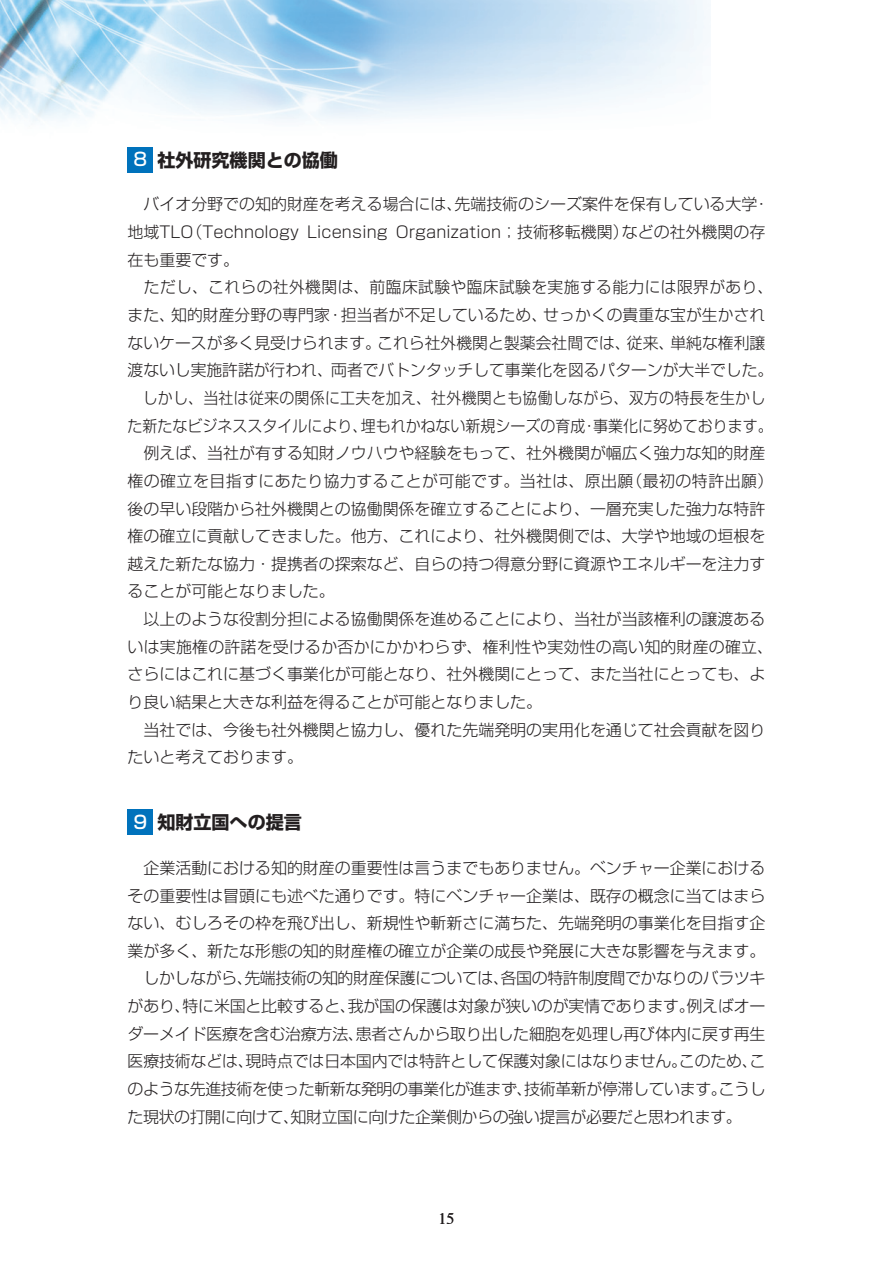
<style>
.page{position:relative;width:893px;height:1263px;background:#fff}
.page>*{position:absolute;margin:0;border:0;box-sizing:border-box;transform-origin:0 0}
.t1{font:700 18px "Shin Go Pro";color:#231f20}
.t2{font:300 15.9px/27.6px "Shin Go Pro";color:#231f20}
.t3{font:300 15.9px "Shin Go Pro";letter-spacing:-.025em;color:#231f20}
.t4{font:300 15.9px "Shin Go Pro";color:#231f20;scale:.94 1}
.t5{font:300 15.9px "Shin Go Pro";letter-spacing:.025em;color:#231f20}
.t6{font:15.9px "Times";color:#231f20}
.s1{font-weight:500;color:#fff}
</style>
<div class="page">
<img style="left:0;top:0;width:706px;height:170px">
<div style="left:128px;top:809px;width:25px;height:26px;background:#0072bc"></div>
<div style="left:128px;top:147px;width:25px;height:26px;background:#0072bc"></div>
<p class="t1" style="left:133px;top:146px;width:206px"><span class="s1">8</span> 社外研究機関との協働</p>
<p class="t2" style="left:128px;top:189px;width:643px;text-indent:16px">バイオ分野での知的財産を考える場合には、先端技術のシーズ案件を保有している大学・地域TLO（Technology Licensing Organization；技術移転機関）などの社外機関の存在も重要です。</p>
<p class="t5" style="left:144px;top:274px;width:631px">ただし、これらの社外機関は、前臨床試験や臨床試験を実施する能力には限界があり、</p>
<p class="t2" style="left:128px;top:299px;width:639px">また、知的財産分野の専門家・担当者が不足しているため、せっかくの貴重な宝が生かされ</p>
<p class="t2" style="left:128px;top:327px;width:639px">ないケースが多く見受けられます。これら社外機関と製薬会社間では、従来、単純な権利譲</p>
<p class="t2" style="left:128px;top:355px;width:647px">渡ないし実施許諾が行われ、両者でバトンタッチして事業化を図るパターンが大半でした。</p>
<p class="t4" style="left:128px;top:385px;width:680px">　しかし、当社は従来の関係に工夫を加え、社外機関とも協働しながら、双方の特長を生かし</p>
<p class="t4" style="left:128px;top:412px;width:688px">た新たなビジネススタイルにより、埋もれかねない新規シーズの育成・事業化に努めております。</p>
<p class="t2" style="left:144px;top:437px;width:623px">例えば、当社が有する知財ノウハウや経験をもって、社外機関が幅広く強力な知的財産</p>
<p class="t5" style="left:128px;top:468px;width:647px">権の確立を目指すにあたり協力することが可能です。当社は、原出願（最初の特許出願）</p>
<p class="t2" style="left:128px;top:493px;width:639px">後の早い段階から社外機関との協働関係を確立することにより、一層充実した強力な特許</p>
<p class="t2" style="left:128px;top:520px;width:639px">権の確立に貢献してきました。他方、これにより、社外機関側では、大学や地域の垣根を</p>
<p class="t2" style="left:128px;top:548px;width:639px">越えた新たな協力・提携者の探索など、自らの持つ得意分野に資源やエネルギーを注力す</p>
<p class="t2" style="left:128px;top:576px;width:209px">ることが可能となりました。</p>
<p class="t2" style="left:128px;top:603px;width:639px">　以上のような役割分担による協働関係を進めることにより、当社が当該権利の譲渡ある</p>
<p class="t2" style="left:128px;top:631px;width:647px">いは実施権の許諾を受けるか否かにかかわらず、権利性や実効性の高い知的財産の確立、</p>
<p class="t2" style="left:128px;top:659px;width:639px">さらにはこれに基づく事業化が可能となり、社外機関にとって、また当社にとっても、よ</p>
<p class="t2" style="left:128px;top:686px;width:416px">り良い結果と大きな利益を得ることが可能となりました。</p>
<p class="t2" style="left:128px;top:714px;width:639px">　当社では、今後も社外機関と協力し、優れた先端発明の実用化を通じて社会貢献を図り</p>
<p class="t2" style="left:128px;top:741px;width:177px">たいと考えております。</p>
<p class="t1" style="left:133px;top:808px;width:170px"><span class="s1">9</span> 知財立国への提言</p>
<p class="t2" style="left:128px;top:852px;width:639px">　企業活動における知的財産の重要性は言うまでもありません。ベンチャー企業における</p>
<p class="t2" style="left:128px;top:880px;width:639px">その重要性は冒頭にも述べた通りです。特にベンチャー企業は、既存の概念に当てはまら</p>
<p class="t2" style="left:128px;top:907px;width:639px">ない、むしろその枠を飛び出し、新規性や斬新さに満ちた、先端発明の事業化を目指す企</p>
<p class="t2" style="left:128px;top:935px;width:639px">業が多く、新たな形態の知的財産権の確立が企業の成長や発展に大きな影響を与えます。</p>
<p class="t3" style="left:144px;top:965px;width:623px">しかしながら、先端技術の知的財産保護については、各国の特許制度間でかなりのバラツキ</p>
<p class="t2" style="left:128px;top:990px;width:639px">があり、特に米国と比較すると、我が国の保護は対象が狭いのが実情であります。例えばオー</p>
<p class="t2" style="left:128px;top:1018px;width:639px">ダーメイド医療を含む治療方法、患者さんから取り出した細胞を処理し再び体内に戻す再生</p>
<p class="t2" style="left:128px;top:1045px;width:639px">医療技術などは、現時点では日本国内では特許として保護対象にはなりません。このため、こ</p>
<p class="t3" style="left:128px;top:1076px;width:640px">のような先進技術を使った斬新な発明の事業化が進まず、技術革新が停滞しています。こうし</p>
<p class="t3" style="left:128px;top:1103px;width:616px">た現状の打開に向けて、知財立国に向けた企業側からの強い提言が必要だと思われます。</p>
<p class="t6" style="left:438px;top:1204px;width:17px">15</p>
</div>
